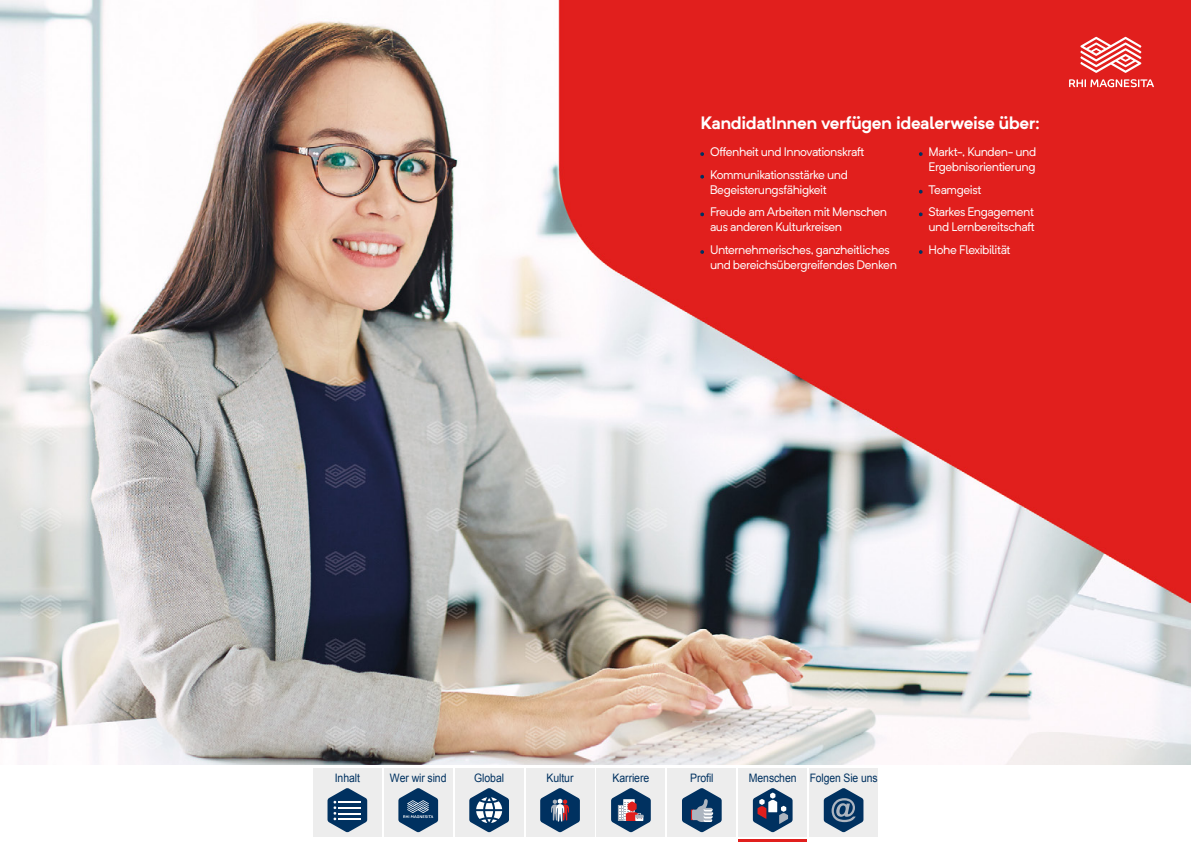
<style>
.page{position:relative;width:1191px;height:842px;background:#fff}
.page>*{position:absolute;margin:0;border:0;box-sizing:border-box;transform-origin:0 0}
.t1{font:700 17.7px "Neutrif Pro";letter-spacing:-.025em;color:#fff}
.t2{font:12.2px/22.7px "Neutrif Pro";letter-spacing:-.035em;color:#fff}
.t3{font:11.7px "Arial";letter-spacing:-.01em;color:#003160;scale:.9 1}
.t4{font:11.7px "Arial";letter-spacing:-.01em;color:#003160;scale:.89 1}
</style>
<div class="page">
<img style="left:0;top:0;width:1190px;height:765px">
<hr style="left:738px;top:839px;width:68px;height:3px;background:#e11f1d">
<div style="left:313px;top:768px;width:68px;height:68px;background:#ededed"></div>
<div style="left:384px;top:768px;width:68px;height:68px;background:#ededed"></div>
<div style="left:455px;top:768px;width:68px;height:68px;background:#ededed"></div>
<div style="left:526px;top:768px;width:68px;height:68px;background:#ededed"></div>
<div style="left:597px;top:768px;width:68px;height:68px;background:#ededed"></div>
<div style="left:668px;top:768px;width:68px;height:68px;background:#ededed"></div>
<div style="left:738px;top:768px;width:68px;height:68px;background:#ededed"></div>
<div style="left:809px;top:768px;width:68px;height:68px;background:#ededed"></div>
<svg style="left:327px;top:788px;width:40px;height:44px"></svg>
<svg style="left:398px;top:788px;width:40px;height:44px"></svg>
<svg style="left:469px;top:788px;width:40px;height:44px"></svg>
<svg style="left:540px;top:788px;width:40px;height:44px"></svg>
<svg style="left:611px;top:788px;width:40px;height:44px"></svg>
<svg style="left:682px;top:788px;width:39px;height:44px"></svg>
<svg style="left:753px;top:788px;width:39px;height:44px"></svg>
<svg style="left:823px;top:788px;width:40px;height:44px"></svg>
<svg style="left:700px;top:152px;width:4px;height:4px"></svg>
<svg style="left:700px;top:175px;width:4px;height:4px"></svg>
<svg style="left:700px;top:212px;width:4px;height:4px"></svg>
<svg style="left:700px;top:250px;width:4px;height:4px"></svg>
<svg style="left:919px;top:152px;width:3px;height:4px"></svg>
<svg style="left:919px;top:190px;width:3px;height:4px"></svg>
<svg style="left:919px;top:212px;width:3px;height:4px"></svg>
<svg style="left:919px;top:250px;width:3px;height:4px"></svg>
<svg style="left:1069px;top:79px;width:85px;height:8px"></svg>
<svg style="left:1080px;top:37px;width:61px;height:36px"></svg>
<h1 class="t1" style="left:700px;top:110px;width:341px">KandidatInnen verfügen idealerweise über:</h1>
<p class="t2" style="left:928px;top:144px;width:109px;line-height:15px">Markt-, Kunden- und<br>Ergebnisorientierung</p>
<p class="t2" style="left:928px;top:178px;width:107px">Teamgeist<br>Starkes Engagement</p>
<p class="t2" style="left:928px;top:216px;width:108px">und Lernbereitschaft<br>Hohe Flexibilität</p>
<p class="t2" style="left:710px;top:140px;width:156px">Offenheit und Innovationskraft<br>Kommunikationsstärke und</p>
<p class="t2" style="left:710px;top:178px;width:179px">Begeisterungsfähigkeit<br>Freude am Arbeiten mit Menschen</p>
<p class="t2" style="left:710px;top:216px;width:181px">aus anderen Kulturkreisen<br>Unternehmerisches, ganzheitliches</p>
<p class="t2" style="left:710px;top:253px;width:188px">und bereichsübergreifendes Denken</p>
<p class="t3" style="left:335px;top:770px;width:29px">Inhalt</p>
<p class="t3" style="left:390px;top:770px;width:64px">Wer wir sind</p>
<p class="t3" style="left:474px;top:770px;width:35px">Global</p>
<p class="t3" style="left:546px;top:770px;width:31px">Kultur</p>
<p class="t3" style="left:612px;top:770px;width:42px">Karriere</p>
<p class="t3" style="left:690px;top:770px;width:28px">Profil</p>
<p class="t3" style="left:749px;top:770px;width:54px">Menschen</p>
<p class="t4" style="left:809px;top:770px;width:78px">Folgen Sie uns</p>
</div>
